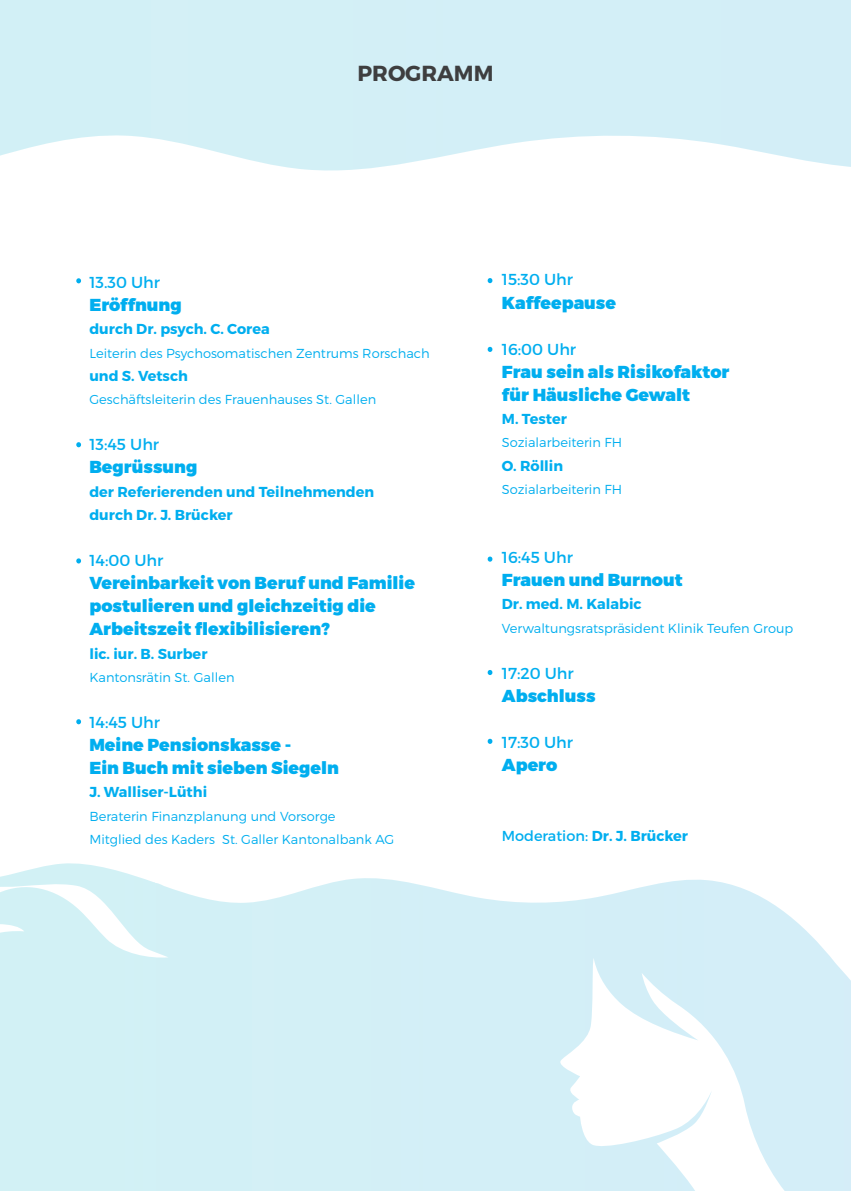
<style>
.page{position:relative;width:851px;height:1191px;background:#fff}
.page>*{position:absolute;margin:0;border:0;box-sizing:border-box;transform-origin:0 0}
.t1{font:700 21.8px "Montserrat";color:#3e3e3f}
.t2{font:900 17.4px/23.2px "Montserrat";color:#00aeef}
.t3{font:15.8px "Montserrat";color:#00aeef}
.t4{font:700 14.4px/23.2px "Montserrat";color:#00aeef}
.t5{font:300 13px/23.2px "Montserrat";color:#00aeef}
.s1{font-weight:400}
</style>
<div class="page">
<svg style="left:0;top:0;width:850px;height:171px;background:#d8f1f7"></svg>
<svg style="left:76px;top:278px;width:5px;height:5px"></svg>
<svg style="left:76px;top:442px;width:5px;height:5px"></svg>
<svg style="left:76px;top:558px;width:5px;height:5px"></svg>
<svg style="left:76px;top:719px;width:5px;height:5px"></svg>
<svg style="left:487px;top:278px;width:5px;height:5px"></svg>
<svg style="left:487px;top:347px;width:5px;height:5px"></svg>
<svg style="left:487px;top:556px;width:5px;height:5px"></svg>
<svg style="left:487px;top:670px;width:5px;height:5px"></svg>
<svg style="left:487px;top:739px;width:5px;height:5px"></svg>
<svg style="left:0;top:863px;width:850px;height:328px"></svg>
<h1 class="t1" style="left:357px;top:59px;width:138px">PROGRAMM</h1>
<p class="t3" style="left:89px;top:273px;width:72px">13.30 Uhr</p>
<h2 class="t2" style="left:89px;top:294px;width:94px">Eröffnung</h2>
<p class="t4" style="left:89px;top:318px;width:182px">durch Dr. psych. C. Corea</p>
<p class="t5" style="left:89px;top:341px;width:342px">Leiterin des Psychosomatischen Zentrums Rorschach</p>
<p class="t4" style="left:89px;top:364px;width:100px">und S. Vetsch</p>
<p class="t5" style="left:89px;top:387px;width:288px">Geschäftsleiterin des Frauenhauses St. Gallen</p>
<p class="t3" style="left:89px;top:435px;width:71px">13:45 Uhr</p>
<h2 class="t2" style="left:89px;top:456px;width:109px">Begrüssung</h2>
<p class="t4" style="left:89px;top:480px;width:286px">der Referierenden und Teilnehmenden durch Dr. J. Brücker</p>
<p class="t3" style="left:89px;top:550px;width:76px">14:00 Uhr</p>
<h2 class="t2" style="left:89px;top:572px;width:327px">Vereinbarkeit von Beruf und Familie postulieren und gleichzeitig die<br>Arbeitszeit flexibilisieren?</h2>
<p class="t4" style="left:89px;top:642px;width:120px">lic. iur. B. Surber</p>
<p class="t5" style="left:89px;top:665px;width:147px">Kantonsrätin St. Gallen</p>
<p class="t3" style="left:89px;top:712px;width:72px">14:45 Uhr</p>
<h2 class="t2" style="left:89px;top:734px;width:251px">Meine Pensionskasse -<br>Ein Buch mit sieben Siegeln</h2>
<p class="t4" style="left:89px;top:781px;width:119px">J. Walliser-Lüthi</p>
<p class="t5" style="left:89px;top:804px;width:306px">Beraterin Finanzplanung und Vorsorge<br>Mitglied des Kaders St. Galler Kantonalbank AG</p>
<p class="t3" style="left:502px;top:270px;width:73px">15:30 Uhr</p>
<h2 class="t2" style="left:502px;top:291px;width:116px">Kaffeepause</h2>
<p class="t3" style="left:502px;top:339px;width:76px">16:00 Uhr</p>
<h2 class="t2" style="left:502px;top:361px;width:229px">Frau sein als Risikofaktor für Häusliche Gewalt</h2>
<p class="t4" style="left:502px;top:408px;width:67px">M. Tester</p>
<p class="t5" style="left:502px;top:431px;width:122px">Sozialarbeiterin FH</p>
<p class="t4" style="left:502px;top:454px;width:63px">O. Röllin</p>
<p class="t5" style="left:502px;top:477px;width:122px">Sozialarbeiterin FH</p>
<p class="t3" style="left:502px;top:548px;width:72px">16:45 Uhr</p>
<h2 class="t2" style="left:502px;top:569px;width:182px">Frauen und Burnout</h2>
<p class="t4" style="left:502px;top:593px;width:141px">Dr. med. M. Kalabic</p>
<p class="t5" style="left:502px;top:616px;width:293px">Verwaltungsratspräsident Klinik Teufen Group</p>
<p class="t3" style="left:502px;top:663px;width:73px">17:20 Uhr</p>
<h2 class="t2" style="left:502px;top:685px;width:95px">Abschluss</h2>
<p class="t3" style="left:502px;top:733px;width:73px">17:30 Uhr</p>
<h2 class="t2" style="left:502px;top:754px;width:57px">Apero</h2>
<p class="t4" style="left:502px;top:824px;width:188px"><span class="s1">Moderation:</span> Dr. J. Brücker</p>
</div>
